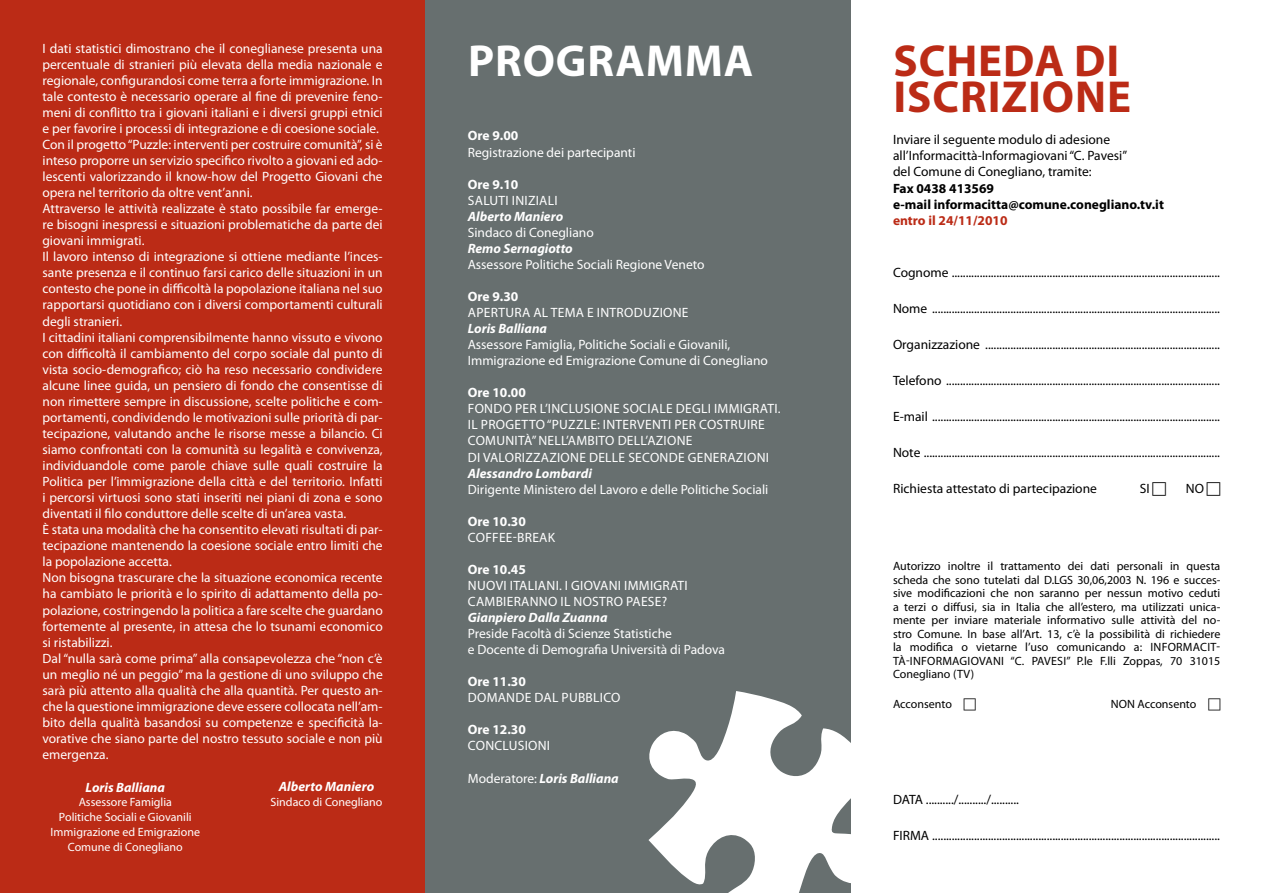
<style>
.page{position:relative;width:1263px;height:893px;background:#fff}
.page>*{position:absolute;margin:0;border:0;box-sizing:border-box;transform-origin:0 0}
.t1{font:700 45px/36px "Myriad Pro";letter-spacing:.02em;color:#bb2b16}
.t2{font:700 45px "Myriad Pro";color:#fff}
.t3{font:13.5px/16px "Myriad Pro";color:#fff}
.t4{font:13.5px/16px "Myriad Pro";color:#000}
.t5{font:13.5px/16px "Myriad Pro";letter-spacing:.02em;color:#fff}
.t6{font:italic 700 13.5px "Myriad Pro";color:#fff}
.t7{font:700 13.5px "Myriad Pro";color:#fff}
.t8{font:700 13.5px/16px "Myriad Pro";color:#000}
.t9{font:700 13.5px "Myriad Pro";color:#bb2b16}
.t10{font:12px/13.5px "Myriad Pro";color:#000}
.t11{font:12px/15px "Myriad Pro";color:#fff;text-align:center}
.s1{font-weight:400;font-style:normal}
</style>
<div class="page">
<div style="left:0;top:0;width:425px;height:893px;background:#bb2b16"></div>
<div style="left:425px;top:0;width:425px;height:893px;background:#676f6f"></div>
<svg style="left:648px;top:691px;width:203px;height:202px;fill:#fff"></svg>
<p class="t3" style="left:43px;top:40px;width:342px">I dati statistici dimostrano che il coneglianese presenta una percentuale di stranieri più elevata della media nazionale e regionale, configurandosi come terra a forte immigrazione. In tale contesto è necessario operare al fine di prevenire feno&shy;meni di conflitto tra i giovani italiani e i diversi gruppi etnici e per favorire i processi di integrazione e di coesione sociale.<br>Con il progetto “Puzzle: interventi per costruire comunità”, si è inteso proporre un servizio specifico rivolto a giovani ed ado&shy;lescenti valorizzando il know-how del Progetto Giovani che opera nel territorio da oltre vent’anni.<br>Attraverso le attività realizzate è stato possibile far emerge&shy;re bisogni inespressi e situazioni problematiche da parte dei giovani immigrati.<br>Il lavoro intenso di integrazione si ottiene mediante l’inces&shy;sante presenza e il continuo farsi carico delle situazioni in un contesto che pone in difficoltà la popolazione italiana nel suo rapportarsi quotidiano con i diversi comportamenti culturali degli stranieri.<br>I cittadini italiani comprensibilmente hanno vissuto e vivono con difficoltà il cambiamento del corpo sociale dal punto di vista socio-demografico; ciò ha reso necessario condividere alcune linee guida, un pensiero di fondo che consentisse di non rimettere sempre in discussione, scelte politiche e com&shy;portamenti, condividendo le motivazioni sulle priorità di par&shy;tecipazione, valutando anche le risorse messe a bilancio. Ci siamo confrontati con la comunità su legalità e convivenza, individuandole come parole chiave sulle quali costruire la Politica per l’immigrazione della città e del territorio. Infatti i percorsi virtuosi sono stati inseriti nei piani di zona e sono diventati il filo conduttore delle scelte di un’area vasta.<br>È stata una modalità che ha consentito elevati risultati di par&shy;tecipazione mantenendo la coesione sociale entro limiti che la popolazione accetta.<br>Non bisogna trascurare che la situazione economica recente ha cambiato le priorità e lo spirito di adattamento della po&shy;polazione, costringendo la politica a fare scelte che guardano fortemente al presente, in attesa che lo tsunami economico si ristabilizzi.<br>Dal “nulla sarà come prima” alla consapevolezza che “non c’è un meglio né un peggio” ma la gestione di uno sviluppo che sarà più attento alla qualità che alla quantità. Per questo an&shy;che la questione immigrazione deve essere collocata nell’am&shy;bito della qualità basandosi su competenze e specificità la&shy;vorative che siano parte del nostro tessuto sociale e non più emergenza.</p>
<p class="t6" style="left:86px;top:778px;width:81px">Loris Balliana</p>
<p class="t11" style="left:51px;top:795px;width:151px">Assessore Famiglia<br>Politiche Sociali e Giovanili<br>Immigrazione ed Emigrazione<br>Comune di Conegliano</p>
<p class="t6" style="left:279px;top:778px;width:97px">Alberto Maniero</p>
<p class="t11" style="left:270px;top:795px;width:113px">Sindaco di Conegliano</p>
<h1 class="t2" style="left:468px;top:32px;width:153px">PROGRAMMA</h1>
<p class="t7" style="left:468px;top:127px;width:52px">Ore 9.00</p>
<p class="t3" style="left:468px;top:144px;width:169px">Registrazione dei partecipanti</p>
<p class="t7" style="left:468px;top:175px;width:52px">Ore 9.10</p>
<p class="t5" style="left:468px;top:192px;width:89px">Saluti iniziali</p>
<p class="t6" style="left:468px;top:207px;width:97px">Alberto Maniero</p>
<p class="t3" style="left:468px;top:224px;width:127px">Sindaco di Conegliano</p>
<p class="t6" style="left:468px;top:240px;width:107px">Remo Sernagiotto</p>
<p class="t3" style="left:468px;top:256px;width:238px">Assessore Politiche Sociali Regione Veneto</p>
<p class="t7" style="left:468px;top:288px;width:52px">Ore 9.30</p>
<p class="t5" style="left:468px;top:304px;width:222px">Apertura al tema e introduzione</p>
<p class="t6" style="left:468px;top:320px;width:81px">Loris Balliana</p>
<p class="t3" style="left:468px;top:336px;width:302px">Assessore Famiglia, Politiche Sociali e Giovanili,<br>Immigrazione ed Emigrazione Comune di Conegliano</p>
<p class="t7" style="left:468px;top:384px;width:60px">Ore 10.00</p>
<p class="t5" style="left:468px;top:401px;width:314px">Fondo per l’inclusione sociale degli immigrati.<br>Il progetto “Puzzle: interventi per costruire comunità” nell’ambito dell’azione<br>di Valorizzazione delle seconde generazioni</p>
<p class="t6" style="left:468px;top:464px;width:126px">Alessandro Lombardi</p>
<p class="t3" style="left:468px;top:481px;width:302px">Dirigente Ministero del Lavoro e delle Politiche Sociali</p>
<p class="t7" style="left:468px;top:512px;width:60px">Ore 10.30</p>
<p class="t3" style="left:468px;top:529px;width:89px">Coffee-break</p>
<p class="t7" style="left:468px;top:561px;width:60px">Ore 10.45</p>
<p class="t5" style="left:468px;top:577px;width:219px">Nuovi italiani. I giovani immigrati cambi eranno il nostro paese?</p>
<p class="t6" style="left:468px;top:609px;width:141px">Gianpiero Dalla Zuanna</p>
<p class="t3" style="left:468px;top:625px;width:259px">Preside Facoltà di Scienze Statistiche<br>e Docente di Demografia Università di Padova</p>
<p class="t7" style="left:468px;top:673px;width:60px">Ore 11.30</p>
<p class="t5" style="left:468px;top:690px;width:154px">Domande dal pubblico</p>
<p class="t7" style="left:468px;top:721px;width:60px">Ore 12.30</p>
<p class="t5" style="left:468px;top:738px;width:82px">Conclusioni</p>
<p class="t6" style="left:468px;top:769px;width:152px"><span class="s1">Moderatore:</span> Loris Balliana</p>
<h1 class="t1" style="left:893px;top:42px;width:239px">Scheda di iscrizione</h1>
<p class="t4" style="left:893px;top:132px;width:236px">Inviare il seguente modulo di adesione all’Informacittà-Informagiovani “C. Pavesi” del Comune di Conegliano, tramite:</p>
<p class="t8" style="left:893px;top:180px;width:272px">Fax 0438 413569<br>e-mail informacitta@comune.conegliano.tv.it</p>
<p class="t9" style="left:893px;top:211px;width:116px">entro il 24/11/2010</p>
<p class="t4" style="left:893px;top:264px;width:328px">Cognome ................................................................................................</p>
<p class="t4" style="left:893px;top:300px;width:328px">Nome .......................................................................................................</p>
<p class="t4" style="left:893px;top:336px;width:328px">Organizzazione ....................................................................................</p>
<p class="t4" style="left:893px;top:372px;width:328px">Telefono ..................................................................................................</p>
<p class="t4" style="left:893px;top:408px;width:328px">E-mail .......................................................................................................</p>
<p class="t4" style="left:893px;top:444px;width:328px">Note ..........................................................................................................</p>
<p class="t4" style="left:893px;top:480px;width:230px">Richiesta attestato di partecipazione S</p>
<p class="t4" style="left:1146px;top:480px;width:34px">I NO</p>
<p class="t10" style="left:893px;top:559px;width:329px">Autorizzo inoltre il trattamento dei dati personali in questa scheda che sono tutelati dal D.LGS</p>
<p class="t10" style="left:893px;top:573px;width:329px;text-align:justify;text-indent:184px">30,06,2003 N. 196 e succes&shy;sive modificazioni che non saranno per nessun motivo ceduti a terzi o diffusi, sia in Italia che all’estero, ma utilizzati unica&shy;mente per inviare materiale informativo sulle attività del no&shy;stro Comune. In base all’Art. 13, c’è la possibilità di richiedere la modifica o vietarne l’uso comunicando a: Informacit&shy;tà-Informagiovani “C. Pavesi” P.le F.lli Zoppas, 70 31015<br>Conegliano (TV)</p>
<p class="t10" style="left:893px;top:697px;width:60px">Acconsento</p>
<p class="t10" style="left:1111px;top:697px;width:7px">NON</p>
<p class="t10" style="left:1137px;top:697px;width:60px">Acconsento</p>
<p class="t4" style="left:893px;top:792px;width:127px">DATA ........../........../..........</p>
<p class="t4" style="left:893px;top:828px;width:328px">FIRMA .......................................................................................................</p>
</div>
